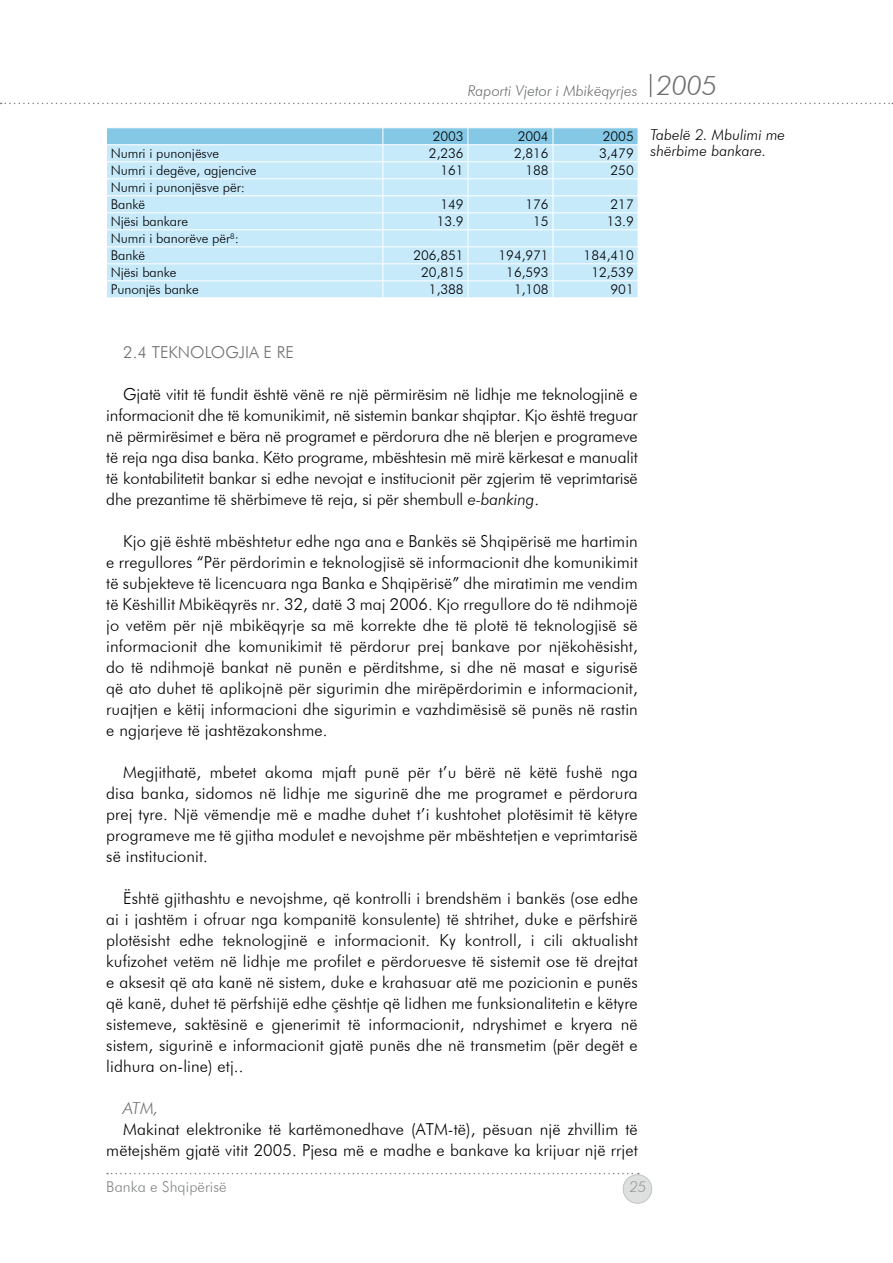
<style>
.page{position:relative;width:893px;height:1263px;background:#fff}
.page>*{position:absolute;margin:0;border:0;box-sizing:border-box;transform-origin:0 0}
.t1{font:300 16.5px/21px "Futura BT";letter-spacing:.005em;color:#000;text-align:justify}
.t2{font:300 16.5px "Futura BT";color:#6d6f71}
.t3{font:italic 300 16.5px "Futura BT";color:#6d6f71}
.t4{font:italic 300 15px/16.5px "Futura BT";color:#000}
.t5{font:italic 300 15px "Futura BT";color:#6d6f71}
.t6{font:300 15px "Futura BT";letter-spacing:.005em;color:#848688}
.t7{font:italic 300 15px "Futura BT";color:#939598}
.t8{font:300 13.5px/17px "Futura BT";letter-spacing:-.005em;color:#000}
.s1{font-size:27px}
.s2{font-style:italic}
</style>
<div class="page">
<svg style="left:0;top:103px;width:893px;height:1px"></svg>
<svg style="left:650px;top:74px;width:1px;height:23px"></svg>
<svg style="left:107px;top:1173px;width:532px;height:1px"></svg>
<div style="left:623px;top:1175px;width:29px;height:28px;background:#dee0e0;border-radius:50%"></div>
<div style="left:623px;top:1174px;width:29px;height:29px;border:1px solid #a7a9ac;border-radius:50%"></div>
<svg style="left:107px;top:128px;width:531px;height:170px"></svg>
<hr style="left:106px;top:144px;width:277px;height:1px;background:#fff">
<hr style="left:383px;top:144px;width:85px;height:1px;background:#fff">
<hr style="left:468px;top:144px;width:85px;height:1px;background:#fff">
<hr style="left:553px;top:144px;width:85px;height:1px;background:#fff">
<p class="t5" style="left:468px;top:82px;width:251px">Raporti Vjetor i Mbikëqyrjes <span class="s1">2005</span></p>
<p class="t8" style="left:433px;top:128px;width:32px">2003</p>
<p class="t8" style="left:518px;top:128px;width:32px">2004</p>
<p class="t8" style="left:603px;top:128px;width:32px">2005</p>
<p class="t8" style="left:111px;top:145px;width:110px">N umri i punonjësve</p>
<p class="t8" style="left:429px;top:145px;width:36px">2,236</p>
<p class="t8" style="left:514px;top:145px;width:36px">2,816</p>
<p class="t8" style="left:599px;top:145px;width:36px">3,479</p>
<p class="t8" style="left:111px;top:162px;width:147px">N umri i degëve, agjencive</p>
<p class="t8" style="left:440px;top:162px;width:25px">161</p>
<p class="t8" style="left:525px;top:162px;width:25px">188</p>
<p class="t8" style="left:611px;top:162px;width:25px">250</p>
<p class="t8" style="left:111px;top:179px;width:136px">N umri i punonjësve për:<br>Bankë</p>
<p class="t8" style="left:440px;top:196px;width:25px">149</p>
<p class="t8" style="left:525px;top:196px;width:25px">176</p>
<p class="t8" style="left:611px;top:196px;width:25px">217</p>
<p class="t8" style="left:111px;top:213px;width:79px">N jësi bankare</p>
<p class="t8" style="left:437px;top:213px;width:29px">13.9</p>
<p class="t8" style="left:533px;top:213px;width:17px">15</p>
<p class="t8" style="left:607px;top:213px;width:29px">13.9</p>
<p class="t8" style="left:111px;top:230px;width:130px">N umri i banorëve për<sup>8</sup>:<br>Bankë</p>
<p class="t8" style="left:413px;top:247px;width:52px">206,851</p>
<p class="t8" style="left:499px;top:247px;width:52px">194,971</p>
<p class="t8" style="left:584px;top:247px;width:52px">184,410</p>
<p class="t8" style="left:111px;top:264px;width:67px">N jësi banke</p>
<p class="t8" style="left:421px;top:264px;width:44px">20,815</p>
<p class="t8" style="left:506px;top:264px;width:44px">16,593</p>
<p class="t8" style="left:591px;top:264px;width:44px">12,539</p>
<p class="t8" style="left:111px;top:281px;width:89px">Punonjës banke</p>
<p class="t8" style="left:429px;top:281px;width:36px">1,388</p>
<p class="t8" style="left:514px;top:281px;width:36px">1,108</p>
<p class="t8" style="left:611px;top:281px;width:25px">901</p>
<p class="t4" style="left:651px;top:126px;width:136px">Tabelë 2. Mbulimi me shërbime bankare.</p>
<p class="t2" style="left:123px;top:342px;width:78px">2.4 Teknologjia</p>
<p class="t2" style="left:264px;top:342px;width:22px">e re</p>
<p class="t1" style="left:106px;top:384px;width:533px;text-indent:17px">Gjatë vitit të fundit është vënë re një përmirësim në lidhje me teknologjinë e informacionit dhe të komunikimit, në sistemin bankar shqiptar. Kjo është treguar në përmirësimet e bëra në programet e përdorura dhe në blerjen e programeve të reja nga disa banka. Këto programe, mbështesin më mirë kërkesat e manualit të kontabilitetit bankar si edhe nevojat e institucionit për zgjerim të veprimtarisë dhe prezantime të shërbimeve të reja, si për shembull <span class="s2">e-banking</span>.</p>
<p class="t1" style="left:106px;top:531px;width:533px;text-indent:17px">Kjo gjë është mbështetur edhe nga ana e Bankës së Shqipërisë me hartimin e rregullores “Për përdorimin e teknologjisë së informacionit dhe komunikimit të subjekteve të licencuara nga Banka e Shqipërisë” dhe miratimin me vendim të Këshillit Mbikëqyrës nr. 32, datë 3 maj 2006. Kjo rregullore do të ndihmojë jo vetëm për një mbikëqyrje sa më korrekte dhe të plotë të teknologjisë së informacionit dhe komunikimit të përdorur prej bankave por njëkohësisht, do të ndihmojë bankat në punën e përditshme, si dhe në masat e sigurisë që ato duhet të aplikojnë për sigurimin dhe mirëpërdorimin e informacionit, ruajtjen e këtij informacioni dhe sigurimin e vazhdimësisë së punës në rastin e ngjarjeve të jashtëzakonshme.</p>
<p class="t1" style="left:106px;top:762px;width:533px;text-indent:17px">Megjithatë, mbetet akoma mjaft punë për t’u bërë në këtë fushë nga disa banka, sidomos në lidhje me sigurinë dhe me programet e përdorura prej tyre. N jë vëmendje më e madhe duhet t’i kushtohet plotësimit të këtyre programeve me të gjitha modulet e nevojshme për mbështetjen e veprimtarisë së institucionit.</p>
<p class="t1" style="left:106px;top:888px;width:533px;text-indent:17px">Është gjithashtu e nevojshme, që kontrolli i brendshëm i bankës (ose edhe ai i jashtëm i ofruar nga kompanitë konsulente) të shtrihet, duke e përfshirë plotësisht edhe teknologjinë e informacionit. Ky kontroll, i cili aktualisht kufizohet vetëm në lidhje me profilet e përdoruesve të sistemit ose të drejtat e aksesit që ata kanë në sistem, duke e krahasuar atë me pozicionin e punës që kanë, duhet të përfshijë edhe çështje që lidhen me funksionalitetin e këtyre sistemeve, saktësinë e gjenerimit të informacionit, ndryshimet e kryera në sistem, sigurinë e informacionit gjatë punës dhe në transmetim (për degët e lidhura on-line) etj..</p>
<p class="t3" style="left:123px;top:1098px;width:37px">ATM,</p>
<p class="t1" style="left:106px;top:1119px;width:533px;text-align:right">Makinat elektronike të kartëmonedhave (ATM-të), pësuan një zhvillim të mëtejshëm gjatë vitit 2005. Pjesa më e madhe e bankave ka krijuar një rrjet</p>
<p class="t6" style="left:106px;top:1177px;width:122px">Banka e Shqipërisë</p>
<p class="t7" style="left:629px;top:1177px;width:18px">25</p>
</div>
